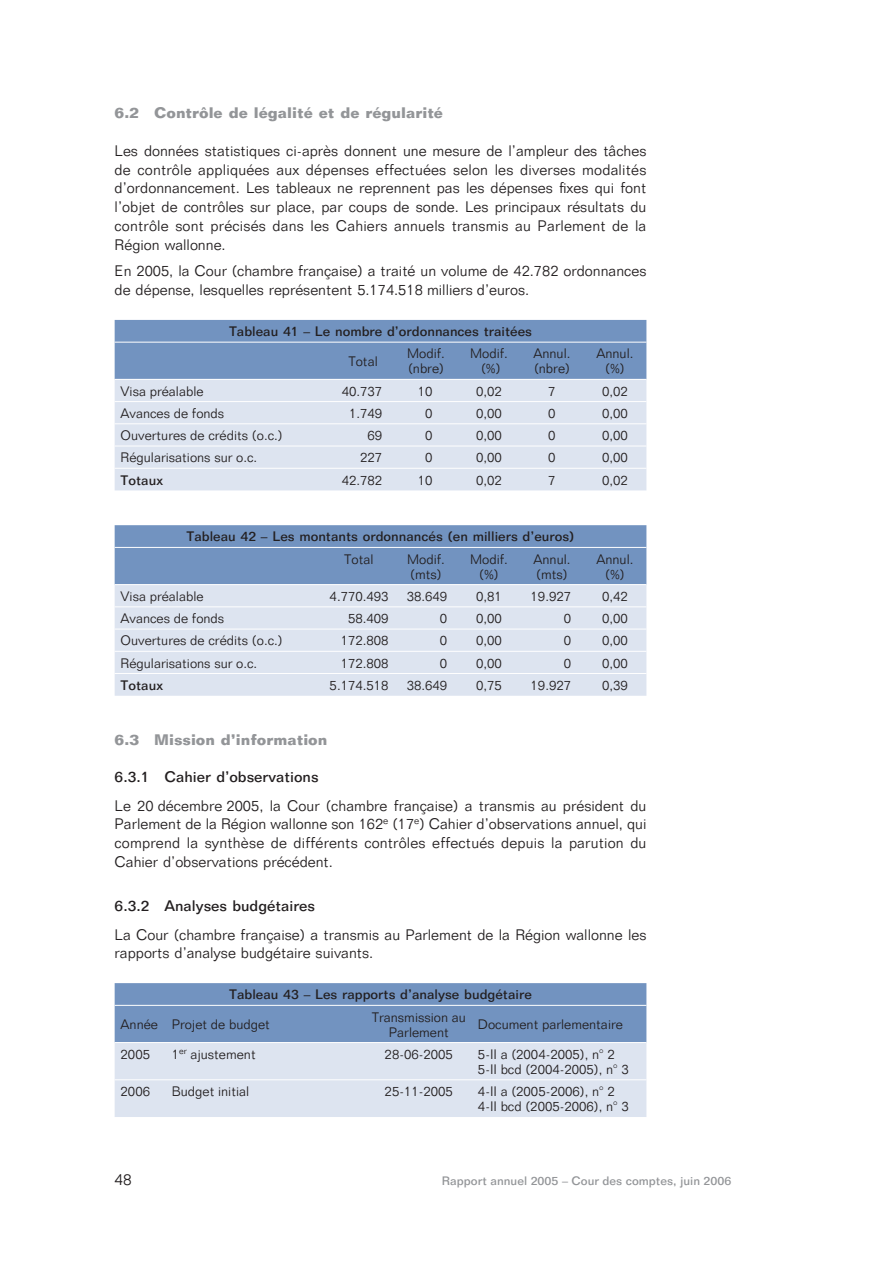
<style>
.page{position:relative;width:893px;height:1263px;background:#fff}
.page>*{position:absolute;margin:0;border:0;box-sizing:border-box;transform-origin:0 0}
.t1{font:300 15.75px "Folio BT";color:#231f20}
.t2{font:300 15px/18.8px "Folio BT";color:#231f20;text-align:justify}
.t3{font:500 15px "Folio BT";color:#939598}
.t4{font:500 15px "Folio BT";color:#231f20}
.t5{font:300 13.5px/15px "Folio BT";color:#231f20}
.t6{font:500 13.5px "Folio BT";color:#231f20}
.t7{font:500 12px "Folio BT";color:#939598}
</style>
<div class="page">
<div style="left:115px;top:320px;width:531px;height:59px;background:#7293c0"></div>
<div style="left:115px;top:380px;width:531px;height:110px;background:#dde4f0"></div>
<hr style="left:115px;top:342px;width:531px;height:1px;background:#fff">
<hr style="left:115px;top:401px;width:531px;height:1px;background:#fff">
<hr style="left:115px;top:423px;width:531px;height:1px;background:#fff">
<hr style="left:115px;top:446px;width:531px;height:1px;background:#fff">
<hr style="left:115px;top:468px;width:531px;height:1px;background:#fff">
<div style="left:115px;top:525px;width:531px;height:59px;background:#7293c0"></div>
<div style="left:115px;top:585px;width:531px;height:111px;background:#dde4f0"></div>
<hr style="left:115px;top:547px;width:531px;height:1px;background:#fff">
<hr style="left:115px;top:606px;width:531px;height:1px;background:#fff">
<hr style="left:115px;top:629px;width:531px;height:1px;background:#fff">
<hr style="left:115px;top:651px;width:531px;height:1px;background:#fff">
<hr style="left:115px;top:673px;width:531px;height:1px;background:#fff">
<svg style="left:115px;top:983px;width:531px;height:134px;background:#aec0da"></svg>
<hr style="left:115px;top:1005px;width:531px;height:1px;background:#fff">
<hr style="left:115px;top:1042px;width:531px;height:1px;background:#fff">
<hr style="left:115px;top:1079px;width:531px;height:1px;background:#fff">
<p class="t3" style="left:115px;top:108px;width:330px">6.2 Contrôle de légalité et de régularité</p>
<p class="t2" style="left:115px;top:143px;width:533px">Les données statistiques ci-après donnent une mesure de l’ampleur des tâches de contrôle appliquées aux dépenses effectuées selon les diverses modalités d’ordonnancement. Les tableaux ne reprennent pas les dépenses fixes qui font l’objet de contrôles sur place, par coups de sonde. Les principaux résultats du contrôle sont précisés dans les Cahiers annuels transmis au Parlement de la Région wallonne.</p>
<p class="t2" style="left:115px;top:263px;width:533px">En 2005, la Cour (chambre française) a traité un volume de 42.782 ordonnances de dépense, lesquelles représentent 5.174.518 milliers d’euros.</p>
<p class="t6" style="left:229px;top:327px;width:304px">Tableau 41 – Le nombre d’ordonnances traitées</p>
<p class="t5" style="left:348px;top:355px;width:31px">Total</p>
<p class="t5" style="left:407px;top:348px;width:39px">Modif. (nbre)</p>
<p class="t5" style="left:470px;top:348px;width:39px;text-align:center">Modif. (%)</p>
<p class="t5" style="left:533px;top:348px;width:38px">Annul. (nbre)</p>
<p class="t5" style="left:596px;top:348px;width:38px;text-align:center">Annul. (%)</p>
<p class="t5" style="left:121px;top:385px;width:84px">Visa préalable</p>
<p class="t5" style="left:342px;top:385px;width:42px">40.737</p>
<p class="t5" style="left:417px;top:385px;width:16px">10</p>
<p class="t5" style="left:476px;top:385px;width:27px">0,02</p>
<p class="t5" style="left:548px;top:385px;width:9px">7</p>
<p class="t5" style="left:602px;top:385px;width:27px">0,02</p>
<p class="t5" style="left:121px;top:407px;width:105px">Avances de fonds</p>
<p class="t5" style="left:349px;top:407px;width:35px">1.749</p>
<p class="t5" style="left:425px;top:407px;width:9px">0</p>
<p class="t5" style="left:476px;top:407px;width:27px">0,00</p>
<p class="t5" style="left:548px;top:407px;width:9px">0</p>
<p class="t5" style="left:602px;top:407px;width:27px">0,00</p>
<p class="t5" style="left:121px;top:429px;width:163px">Ouvertures de crédits (o.c.)</p>
<p class="t5" style="left:367px;top:429px;width:16px">69</p>
<p class="t5" style="left:425px;top:429px;width:9px">0</p>
<p class="t5" style="left:476px;top:429px;width:27px">0,00</p>
<p class="t5" style="left:548px;top:429px;width:9px">0</p>
<p class="t5" style="left:602px;top:429px;width:27px">0,00</p>
<p class="t5" style="left:121px;top:452px;width:138px">Régularisations sur o.c.</p>
<p class="t5" style="left:360px;top:452px;width:24px">227</p>
<p class="t5" style="left:425px;top:452px;width:9px">0</p>
<p class="t5" style="left:476px;top:452px;width:27px">0,00</p>
<p class="t5" style="left:548px;top:452px;width:9px">0</p>
<p class="t5" style="left:602px;top:452px;width:27px">0,00</p>
<p class="t6" style="left:121px;top:475px;width:44px">Totaux</p>
<p class="t5" style="left:342px;top:474px;width:42px">42.782</p>
<p class="t5" style="left:417px;top:474px;width:16px">10</p>
<p class="t5" style="left:476px;top:474px;width:27px">0,02</p>
<p class="t5" style="left:548px;top:474px;width:9px">7</p>
<p class="t5" style="left:602px;top:474px;width:27px">0,02</p>
<p class="t6" style="left:186px;top:532px;width:389px">Tableau 42 – Les montants ordonnancés (en milliers d’euros)</p>
<p class="t5" style="left:344px;top:553px;width:31px">Total</p>
<p class="t5" style="left:407px;top:553px;width:39px">Modif. (mts)</p>
<p class="t5" style="left:470px;top:553px;width:39px;text-align:center">Modif. (%)</p>
<p class="t5" style="left:533px;top:553px;width:38px">Annul. (mts)</p>
<p class="t5" style="left:596px;top:553px;width:38px;text-align:center">Annul. (%)</p>
<p class="t5" style="left:121px;top:590px;width:84px">Visa préalable</p>
<p class="t5" style="left:329px;top:590px;width:60px">4.770.493</p>
<p class="t5" style="left:407px;top:590px;width:42px">38.649</p>
<p class="t5" style="left:476px;top:590px;width:27px">0,81</p>
<p class="t5" style="left:530px;top:590px;width:42px">19.927</p>
<p class="t5" style="left:602px;top:590px;width:27px">0,42</p>
<p class="t5" style="left:121px;top:612px;width:105px">Avances de fonds</p>
<p class="t5" style="left:348px;top:612px;width:42px">58.409</p>
<p class="t5" style="left:440px;top:612px;width:9px">0</p>
<p class="t5" style="left:476px;top:612px;width:27px">0,00</p>
<p class="t5" style="left:563px;top:612px;width:9px">0</p>
<p class="t5" style="left:602px;top:612px;width:27px">0,00</p>
<p class="t5" style="left:121px;top:635px;width:163px">Ouvertures de crédits (o.c.)</p>
<p class="t5" style="left:341px;top:635px;width:49px">172.808</p>
<p class="t5" style="left:440px;top:635px;width:9px">0</p>
<p class="t5" style="left:476px;top:635px;width:27px">0,00</p>
<p class="t5" style="left:563px;top:635px;width:9px">0</p>
<p class="t5" style="left:602px;top:635px;width:27px">0,00</p>
<p class="t5" style="left:121px;top:657px;width:138px">Régularisations sur o.c.</p>
<p class="t5" style="left:341px;top:657px;width:49px">172.808</p>
<p class="t5" style="left:440px;top:657px;width:9px">0</p>
<p class="t5" style="left:476px;top:657px;width:27px">0,00</p>
<p class="t5" style="left:563px;top:657px;width:9px">0</p>
<p class="t5" style="left:602px;top:657px;width:27px">0,00</p>
<p class="t6" style="left:121px;top:680px;width:44px">Totaux</p>
<p class="t5" style="left:329px;top:679px;width:60px">5.174.518</p>
<p class="t5" style="left:407px;top:679px;width:42px">38.649</p>
<p class="t5" style="left:476px;top:679px;width:27px">0,75</p>
<p class="t5" style="left:530px;top:679px;width:42px">19.927</p>
<p class="t5" style="left:602px;top:679px;width:27px">0,39</p>
<p class="t3" style="left:115px;top:734px;width:214px">6.3 Mission d’information</p>
<p class="t4" style="left:115px;top:771px;width:205px">6.3.1 Cahier d’observations</p>
<p class="t2" style="left:115px;top:798px;width:533px">Le 20 décembre 2005, la Cour (chambre française) a transmis au président du Parlement de la Région wallonne son 162<sup>e</sup> (17<sup>e</sup>) Cahier d’observations annuel, qui comprend la synthèse de différents contrôles effectués depuis la parution du Cahier d’observations précédent.</p>
<p class="t4" style="left:115px;top:900px;width:202px">6.3.2 Analyses budgétaires</p>
<p class="t2" style="left:115px;top:927px;width:533px">La Cour (chambre française) a transmis au Parlement de la Région wallonne les rapports d’analyse budgétaire suivants.</p>
<p class="t6" style="left:229px;top:990px;width:304px">Tableau 43 – Les rapports d’analyse budgétaire</p>
<p class="t5" style="left:121px;top:1018px;width:151px">Année Projet de budget</p>
<p class="t5" style="left:372px;top:1011px;width:96px;text-align:center">Transmission au<br>Parlement</p>
<p class="t5" style="left:478px;top:1018px;width:146px">Document parlementaire</p>
<p class="t5" style="left:121px;top:1048px;width:31px">2005</p>
<p class="t5" style="left:172px;top:1048px;width:86px">1<sup>er</sup> ajustement</p>
<p class="t5" style="left:384px;top:1048px;width:70px">28-06-2005</p>
<p class="t5" style="left:478px;top:1048px;width:152px">5-II a (2004-2005), n° 2<br>5-II bcd (2004-2005), n° 3</p>
<p class="t5" style="left:121px;top:1085px;width:31px">2006</p>
<p class="t5" style="left:172px;top:1085px;width:79px">Budget initial</p>
<p class="t5" style="left:384px;top:1085px;width:70px">25-11-2005</p>
<p class="t5" style="left:478px;top:1085px;width:152px">4-II a (2005-2006), n° 2<br>4-II bcd (2005-2006), n° 3</p>
<p class="t1" style="left:115px;top:1174px;width:19px">48</p>
<p class="t7" style="left:442px;top:1177px;width:291px">Rapport annuel 2005 – Cour des comptes, juin 2006</p>
</div>
